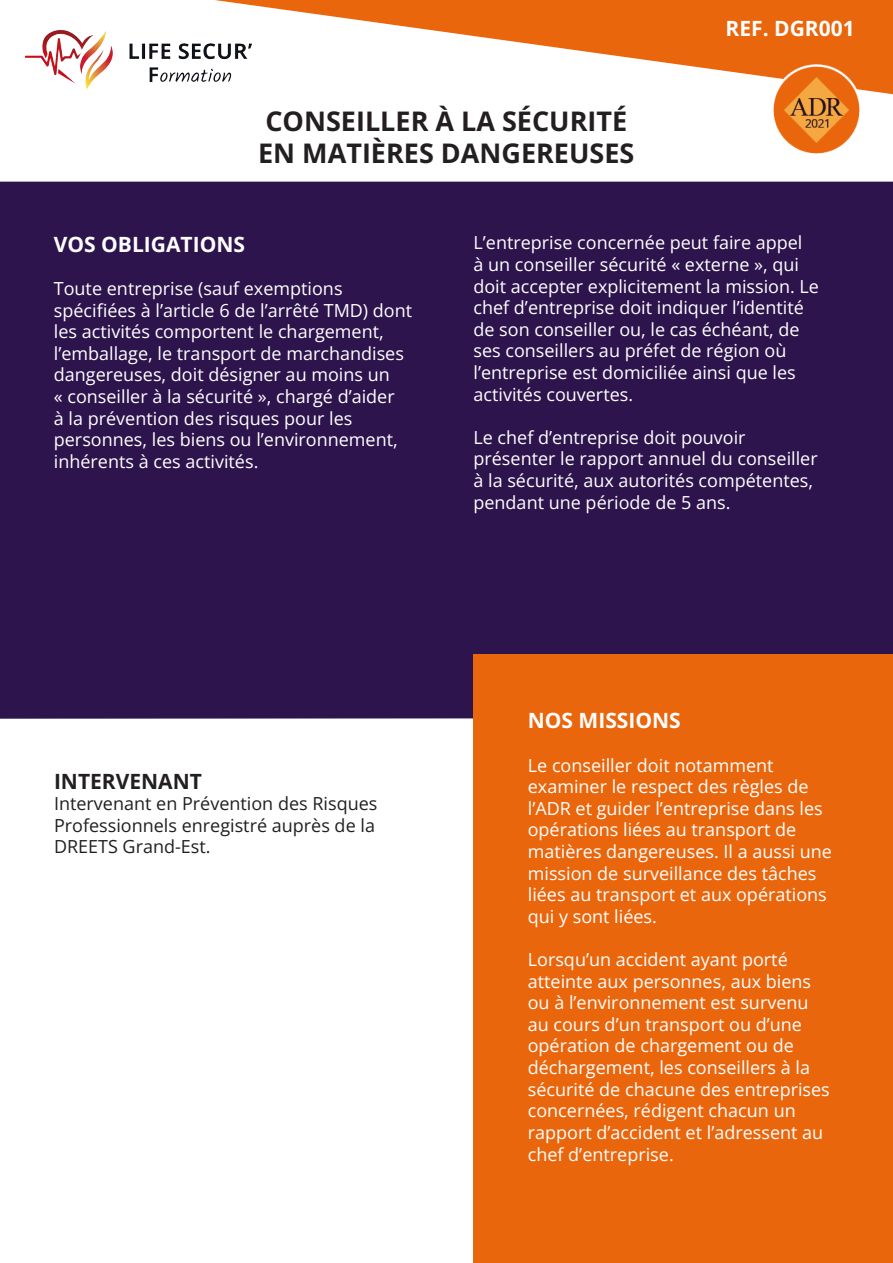
<style>
.page{position:relative;width:893px;height:1263px;background:#fff}
.page>*{position:absolute;margin:0;border:0;box-sizing:border-box;transform-origin:0 0}
.t1{font:700 27px/32.4px "Open Sans";color:#231f20}
.t2{font:700 21px "Open Sans";color:#fff}
.t3{font:700 21px "Open Sans";color:#231f20}
.t4{font:18px/21.6px "Open Sans";color:#fff}
.t5{font:18px/21.6px "Open Sans";color:#231f20}
</style>
<div class="page">
<svg style="left:215px;top:0;width:678px;height:94px;fill:#ea660d"></svg>
<div style="left:0;top:182px;width:893px;height:537px;background:#2e144d"></div>
<img style="left:24px;top:20px;width:237px;height:72px">
<div style="left:474px;top:655px;width:419px;height:608px;background:#ea660d"></div>
<img style="left:767px;top:61px;width:99px;height:93px">
<h1 class="t1" style="left:258px;top:104px;width:378px">CONSEILLER À LA SÉCURITÉ<br>EN MATIÈRES DANGEREUSES</h1>
<p class="t2" style="left:725px;top:14px;width:131px">REF. DGR001</p>
<p class="t2" style="left:54px;top:230px;width:193px">VOS OBLIGATIONS</p>
<p class="t4" style="left:54px;top:277px;width:360px">Toute entreprise (sauf exemptions spécifiées à l’article 6 de l’arrêté TMD) dont les activités comportent le chargement, l’emballage, le transport de marchandises dangereuses, doit désigner au moins un<br>« conseiller à la sécurité », chargé d’aider<br>à la prévention des risques pour les personnes, les biens ou l’environnement, inhérents à ces activités.</p>
<p class="t4" style="left:473px;top:232px;width:347px">L’entreprise concernée peut faire appel<br>à un conseiller sécurité « externe », qui doit accepter explicitement la mission. Le chef d’entreprise doit indiquer l’identité de son conseiller ou, le cas échéant, de ses conseillers au préfet de région où l’entreprise est domiciliée ainsi que les activités couvertes.</p>
<p class="t4" style="left:473px;top:426px;width:346px">Le chef d’entreprise doit pouvoir présenter le rapport annuel du conseiller à la sécurité, aux autorités compétentes, pendant une période de 5 ans.</p>
<p class="t3" style="left:54px;top:766px;width:150px">INTERVENANT</p>
<p class="t5" style="left:54px;top:792px;width:325px">Intervenant en Prévention des Risques<br>Professionnels enregistré auprès de la<br>DREETS Grand-Est.</p>
<p class="t2" style="left:528px;top:706px;width:155px">NOS MISSIONS</p>
<p class="t4" style="left:528px;top:754px;width:306px">Le conseiller doit notamment examiner le respect des règles de l’ADR et guider l’entreprise dans les opérations liées au transport de matières dangereuses. Il a aussi une mission de surveillance des tâches liées au transport et aux opérations qui y sont liées.</p>
<p class="t4" style="left:528px;top:948px;width:304px">Lorsqu’un accident ayant porté atteinte aux personnes, aux biens ou à l’environnement est survenu au cours d’un transport ou d’une opération de chargement ou de déchargement, les conseillers à la sécurité de chacune des entreprises concernées, rédigent chacun un rapport d’accident et l’adressent au chef d’entreprise.</p>
</div>
